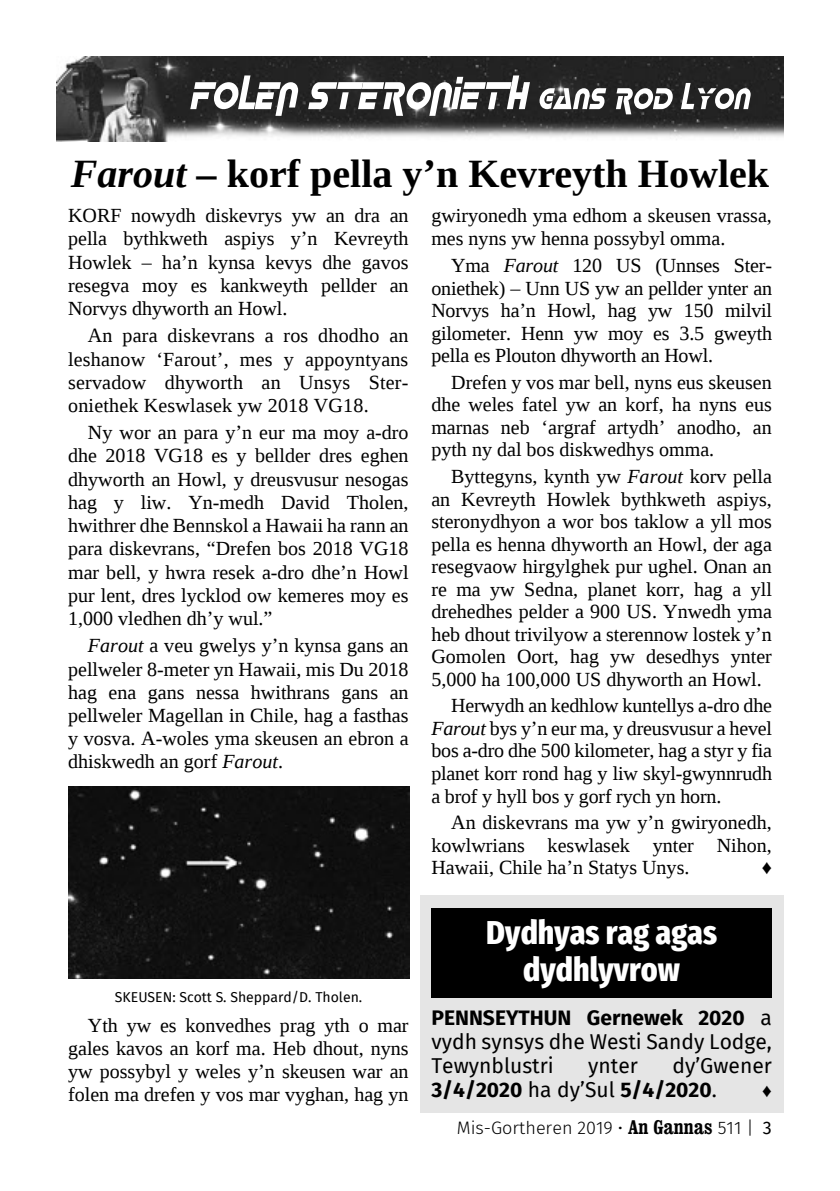
<style>
.page{position:relative;width:840px;height:1191px;background:#fff}
.page>*{position:absolute;margin:0;border:0;box-sizing:border-box;transform-origin:0 0}
.t1{font:700 40px "Liberation Serif";color:#000}
.t2{font:800 33px/37.6px "Fira Sans Condensed";color:#fff;text-align:center}
.t3{font:21px/24.2px "Fira Sans";color:#000;text-align:justify}
.t4{font:20px/22.6px "Liberation Serif";color:#000;text-align:justify}
.t5{font:19px "Liberation Serif";color:#000}
.t6{font:300 18px "Fira Sans";color:#000}
.t7{font:14px "Fira Sans";color:#000}
.s1{font-style:italic}
.s2{font-weight:700}
.s3{font-family:"Clarendon";font-weight:700;font-stretch:condensed;font-size:20px}
.s4{font-weight:400}
</style>
<div class="page">
<div style="left:420px;top:895px;width:363px;height:217px;background:#e5e5e5"></div>
<div style="left:431px;top:908px;width:340px;height:89px;background:#000"></div>
<img style="left:57px;top:56px;width:725px;height:85px">
<svg style="left:190px;top:75px;width:108px;height:41px"></svg>
<svg style="left:308px;top:75px;width:221px;height:41px"></svg>
<svg style="left:539px;top:88px;width:67px;height:21px"></svg>
<svg style="left:615px;top:88px;width:57px;height:26px"></svg>
<svg style="left:680px;top:83px;width:70px;height:26px"></svg>
<div style="left:68px;top:786px;width:341px;height:193px;background:#101010"></div>
<h1 class="t1" style="left:71px;top:160px;width:699px"><span class="s1">Farout</span> – korf pella y’n Kevreyth Howlek</h1>
<p class="t4" style="left:68px;top:206px;width:342px;line-height:23.2px">KORF nowydh diskevrys yw an dra an pella bythkweth aspiys y’n Kevreyth Howlek – ha’n kynsa kevys dhe gavos resegva moy es kankweyth pellder an Norvys dhyworth an Howl.</p>
<p class="t4" style="left:68px;top:326px;width:341px;line-height:23.2px;text-indent:20px">An para diskevrans a ros dhodho an leshanow ‘Farout’, mes y appoyntyans servadow dhyworth an Unsys Ster&shy;oniethek Keswlasek yw 2018 VG18.</p>
<p class="t4" style="left:68px;top:423px;width:342px;line-height:23.2px;text-indent:20px">Ny wor an para y’n eur ma moy a-dro dhe 2018 VG18 es y bellder dres eghen dhyworth an Howl, y dreusvusur nesogas hag y liw. Yn-medh David Tholen, hwithrer dhe Bennskol a Hawaii ha rann an para diskevrans, “Drefen bos 2018 VG18 mar bell, y hwra resek a-dro dhe’n Howl pur lent, dres lycklod ow kemeres moy es 1,000 vledhen dh’y wul.”</p>
<p class="t4" style="left:68px;top:636px;width:342px;line-height:23.2px;text-indent:20px"><span class="s1">Farout</span> a veu gwelys y’n kynsa gans an pellweler 8-meter yn Hawaii, mis Du 2018 hag ena gans nessa hwithrans gans an pellweler Magellan in Chile, hag a fasthas y vosva. A-woles yma skeusen an ebron a dhiskwedh an gorf <span class="s1">Farout</span>.</p>
<p class="t4" style="left:431px;top:206px;width:342px">gwiryonedh yma edhom a skeusen vrassa, mes nyns yw henna possybyl omma.</p>
<p class="t4" style="left:431px;top:256px;width:342px;text-indent:20px">Yma <span class="s1">Farout</span> 120 US (Unnses Ster&shy;oniethek) – Unn US yw an pellder ynter an Norvys ha’n Howl, hag yw 150 milvil gilometer. Henn yw moy es 3.5 gweyth pella es Plouton dhyworth an Howl.</p>
<p class="t4" style="left:431px;top:373px;width:342px;text-indent:20px">Drefen y vos mar bell, nyns eus skeusen dhe weles fatel yw an korf, ha nyns eus marnas neb ‘argraf artydh’ anodho, an pyth ny dal bos diskwedhys omma.</p>
<p class="t4" style="left:431px;top:467px;width:342px;text-indent:20px">Byttegyns, kynth yw <span class="s1">Farout</span> korv pella an Kevreyth Howlek bythkweth aspiys, steronydhyon a wor bos taklow a yll mos pella es henna dhyworth an Howl, der aga resegvaow hirgylghek pur ughel. Onan an re ma yw Sedna, planet korr, hag a yll drehedhes pelder a 900 US. Ynwedh yma heb dhout trivilyow a sterennow lostek y’n Gomolen Oort, hag yw desedhys ynter 5,000 ha 100,000 US dhyworth an Howl.</p>
<p class="t4" style="left:431px;top:696px;width:342px;text-indent:20px">Herwydh an kedhlow kuntellys a-dro dhe <span class="s1">Farout</span> bys y’n eur ma, y dreusvusur a hevel bos a-dro dhe 500 kilometer, hag a styr y fia planet korr rond hag y liw skyl-gwynnrudh a brof y hyll bos y gorf rych yn horn.</p>
<p class="t4" style="left:431px;top:813px;width:342px;text-indent:20px">An diskevrans ma yw y’n gwiryonedh, kowlwrians keswlasek ynter Nihon, Hawaii, Chile ha’n Statys Unys.</p>
<p class="t4" style="left:761px;top:858px;width:12px">♦</p>
<p class="t7" style="left:115px;top:988px;width:249px">SKEUSEN: Scott S. Sheppard/D. Tholen.</p>
<p class="t4" style="left:68px;top:1015px;width:342px;text-indent:20px">Yth yw es konvedhes prag yth o mar gales kavos an korf ma. Heb dhout, nyns yw possybyl y weles y’n skeusen war an folen ma drefen y vos mar vyghan, hag yn</p>
<h2 class="t2" style="left:486px;top:914px;width:232px">Dydhyas rag agas dydhlyvrow</h2>
<p class="t3" style="left:431px;top:1005px;width:342px"><span class="s2">PENNSEYTHUN Gernewek 2020</span> a vydh synsys dhe Westi Sandy Lodge, Tewynblustri</p>
<p class="t3" style="left:431px;top:1054px;width:342px;text-indent:241px">dy’Gwener<br><span class="s2">3/4/2020</span> ha dy’Sul <span class="s2">5/4/2020</span>.</p>
<p class="t3" style="left:588px;top:1054px;width:51px">ynter</p>
<p class="t5" style="left:761px;top:1084px;width:11px">♦</p>
<p class="t6" style="left:456px;top:1117px;width:316px">Mis-Gortheren 2019 • <span class="s3">An Gannas</span> 511 | <span class="s4">3</span></p>
</div>
